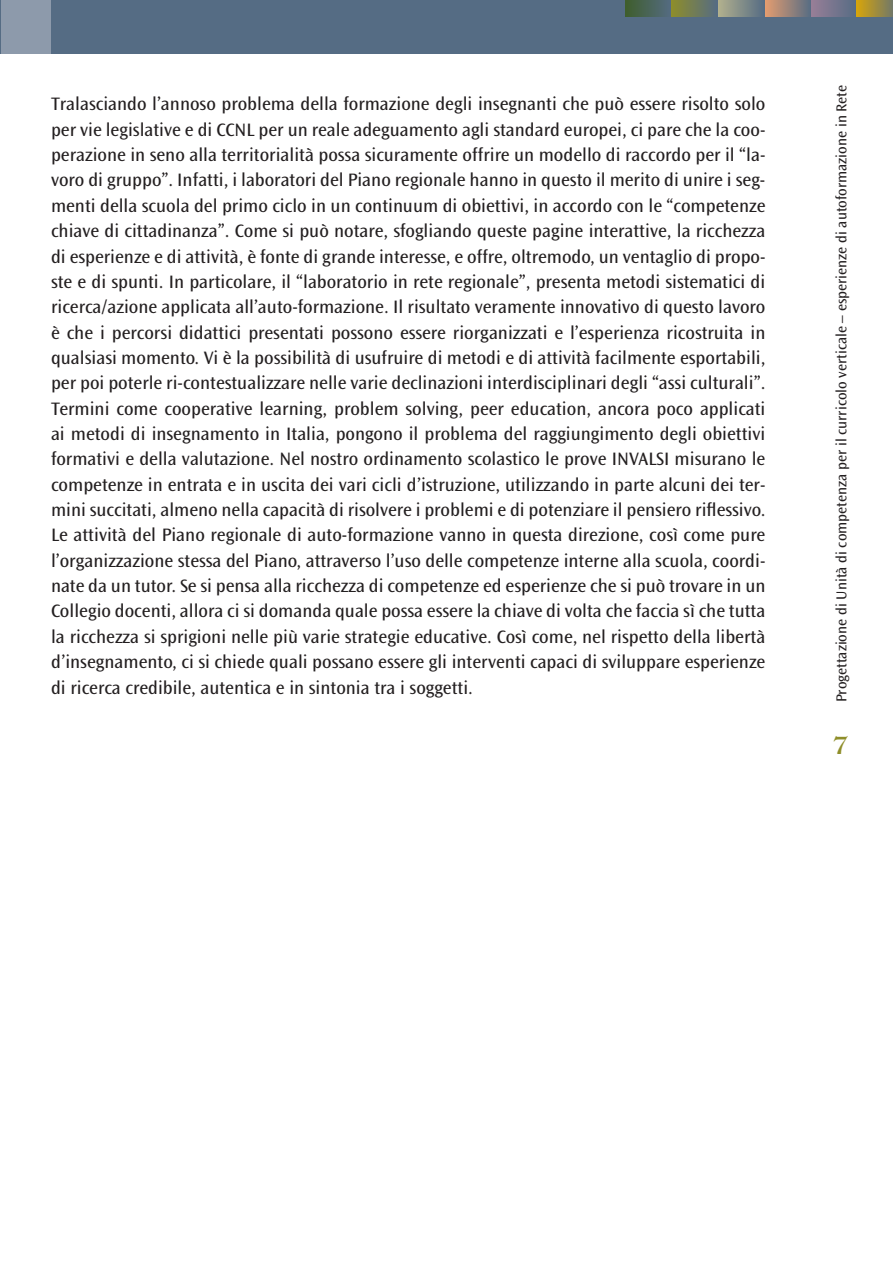
<style>
.page{position:relative;width:893px;height:1263px;background:#fff}
.page>*{position:absolute;margin:0;border:0;box-sizing:border-box;transform-origin:0 0}
.t1{font:24px "Tiffany Std";color:#8f8e2a}
.t2{font:18.75px/25.3px "Ocean Sans Std";color:#231f20;text-align:justify}
.t3{font:15px "Ocean Sans Std";color:#231f20}
</style>
<div class="page">
<div style="left:0;top:0;width:893px;height:53px;background:#556c84"></div>
<div style="left:1px;top:0;width:49px;height:53px;background:#8d9aab"></div>
<div style="left:811px;top:0;width:45px;height:17px;background:linear-gradient(to right,#987e97,#576c84)"></div>
<div style="left:671px;top:0;width:46px;height:17px;background:linear-gradient(to right,#8e8e29,#576d80)"></div>
<div style="left:765px;top:0;width:46px;height:17px;background:linear-gradient(to right,#e39c6f,#5b6e83)"></div>
<div style="left:718px;top:0;width:46px;height:17px;background:linear-gradient(to right,#b2b08e,#596e84)"></div>
<svg style="left:856px;top:0;width:37px;height:17px"></svg>
<div style="left:625px;top:0;width:46px;height:17px;background:linear-gradient(to right,#3e5e2b,#546b7f)"></div>
<p class="t2" style="left:51px;top:92px;width:716px">Tralasciando l’annoso problema della formazione degli insegnanti che può essere risolto solo per vie legislative e di CCNL per un reale adeguamento agli standard europei, ci pare che la coo&shy;perazione in seno alla territorialità possa sicuramente offrire un modello di raccordo per il “la&shy;voro di gruppo”. Infatti, i laboratori del Piano regionale hanno in questo il merito di unire i seg&shy;menti della scuola del primo ciclo in un continuum di obiettivi, in accordo con le “competenze chiave di cittadinanza”. Come si può notare, sfogliando queste pagine interattive, la ricchezza di esperienze e di attività, è fonte di grande interesse, e offre, oltremodo, un ventaglio di propo&shy;ste e di spunti. In particolare, il “laboratorio in rete regionale”, presenta metodi sistematici di ricerca/azione applicata all’auto-formazione. Il risultato veramente innovativo di questo lavoro è che i percorsi didattici presentati possono essere riorganizzati e l’esperienza ricostruita in qualsiasi momento. Vi è la possibilità di usufruire di metodi e di attività facilmente esportabili, per poi poterle ri-contestualizzare nelle varie declinazioni interdisciplinari degli “assi culturali”.<br>Termini come cooperative learning, problem solving, peer education, ancora poco applicati ai metodi di insegnamento in Italia, pongono il problema del raggiungimento degli obiettivi formativi e della valutazione. Nel nostro ordinamento scolastico le prove INVALSI misurano le competenze in entrata e in uscita dei vari cicli d’istruzione, utilizzando in parte alcuni dei ter&shy;mini succitati, almeno nella capacità di risolvere i problemi e di potenziare il pensiero riflessivo.<br>Le attività del Piano regionale di auto-formazione vanno in questa direzione, così come pure l’organizzazione stessa del Piano, attraverso l’uso delle competenze interne alla scuola, coordi&shy;nate da un tutor. Se si pensa alla ricchezza di competenze ed esperienze che si può trovare in un Collegio docenti, allora ci si domanda quale possa essere la chiave di volta che faccia sì che tutta la ricchezza si sprigioni nelle più varie strategie educative. Così come, nel rispetto della libertà d’insegnamento, ci si chiede quali possano essere gli interventi capaci di sviluppare esperienze di ricerca credibile, autentica e in sintonia tra i soggetti.</p>
<p class="t3" style="left:833px;top:702px;width:619px;rotate:-90deg">Progettazione di Unità di competenza per il curricolo verticale – esperienze di autoformazione in Rete</p>
<p class="t1" style="left:834px;top:730px;width:16px">7</p>
</div>
